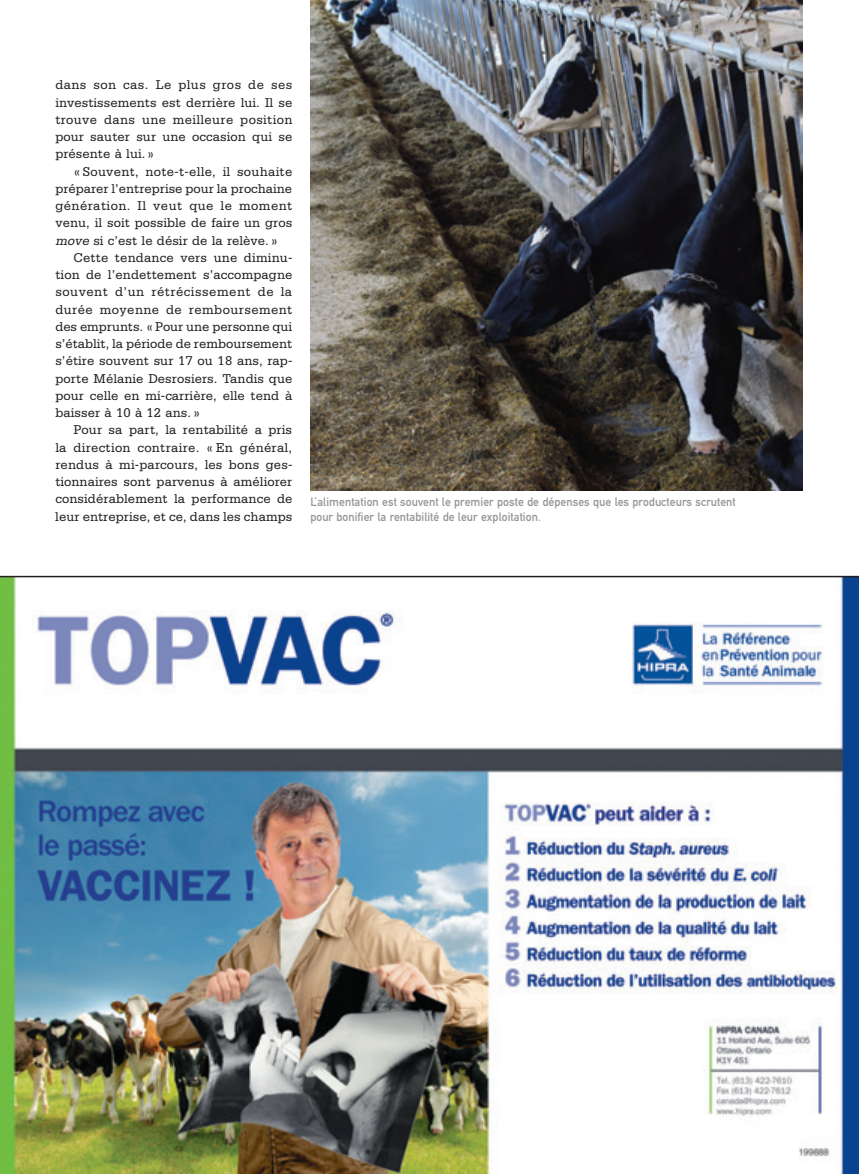
<style>
.page{position:relative;width:859px;height:1174px;background:#fff}
.page>*{position:absolute;margin:0;border:0;box-sizing:border-box;transform-origin:0 0}
.t1{font:13.5px "Serifa";letter-spacing:.005em;color:#231f20}
.t2{font:13.5px "Serifa";letter-spacing:.035em;color:#231f20}
.t3{font:13.5px "Serifa";letter-spacing:.025em;color:#231f20}
.t4{font:13.5px "Serifa";letter-spacing:.03em;color:#231f20}
.t5{font:13.5px "Serifa";letter-spacing:.04em;color:#231f20}
.t6{font:12px/15px "DIN Mittelschrift";letter-spacing:.005em;color:#939598}
.s1{font-style:italic}
</style>
<div class="page">
<img style="left:0;top:577px;width:859px;height:597px">
<img style="left:310px;top:0;width:492px;height:490px">
<hr style="left:0;top:576px;width:859px;height:1px;background:#231f20">
<p class="t2" style="left:55px;top:80px;width:238px">dans son cas. Le plus gros de ses</p>
<p class="t1" style="left:55px;top:98px;width:238px">investissements est derrière lui. Il se</p>
<p class="t4" style="left:55px;top:115px;width:239px">trouve dans une meilleure position</p>
<p class="t1" style="left:55px;top:132px;width:238px">pour sauter sur une occasion qui se</p>
<p class="t1" style="left:55px;top:149px;width:101px">présente à lui. »</p>
<p class="t3" style="left:73px;top:167px;width:220px">« Souvent, note-t-elle, il souhaite</p>
<p class="t1" style="left:55px;top:184px;width:238px">préparer l’entreprise pour la prochaine</p>
<p class="t2" style="left:55px;top:201px;width:238px">génération. Il veut que le moment</p>
<p class="t1" style="left:55px;top:218px;width:238px">venu, il soit possible de faire un gros</p>
<p class="t1" style="left:55px;top:236px;width:224px"><span class="s1">move</span> si c’est le désir de la relève. »</p>
<p class="t1" style="left:73px;top:253px;width:221px">Cette tendance vers une diminu-</p>
<p class="t1" style="left:55px;top:270px;width:239px">tion de l’endettement s’accompagne</p>
<p class="t5" style="left:55px;top:287px;width:238px">souvent d’un rétrécissement de la</p>
<p class="t2" style="left:55px;top:305px;width:239px">durée moyenne de remboursement</p>
<p class="t1" style="left:55px;top:322px;width:238px">des emprunts. « Pour une personne qui</p>
<p class="t1" style="left:55px;top:339px;width:238px">s’établit, la période de remboursement</p>
<p class="t1" style="left:55px;top:356px;width:239px">s’étire souvent sur 17 ou 18 ans, rap-</p>
<p class="t1" style="left:55px;top:374px;width:238px">porte Mélanie Desrosiers. Tandis que</p>
<p class="t1" style="left:55px;top:391px;width:238px">pour celle en mi-carrière, elle tend à</p>
<p class="t1" style="left:55px;top:408px;width:146px">baisser à 10 à 12 ans. »</p>
<p class="t1" style="left:73px;top:425px;width:220px">Pour sa part, la rentabilité a pris</p>
<p class="t3" style="left:55px;top:443px;width:238px">la direction contraire. « En général,</p>
<p class="t1" style="left:55px;top:460px;width:239px">rendus à mi-parcours, les bons ges-</p>
<p class="t1" style="left:55px;top:477px;width:238px">tionnaires sont parvenus à améliorer</p>
<p class="t1" style="left:55px;top:494px;width:239px">considérablement la performance de</p>
<p class="t1" style="left:55px;top:512px;width:239px">leur entreprise, et ce, dans les champs</p>
<p class="t6" style="left:310px;top:496px;width:427px">L’alimentation est souvent le premier poste de dépenses que les producteurs scrutent pour bonifier la rentabilité de leur exploitation.</p>
</div>
